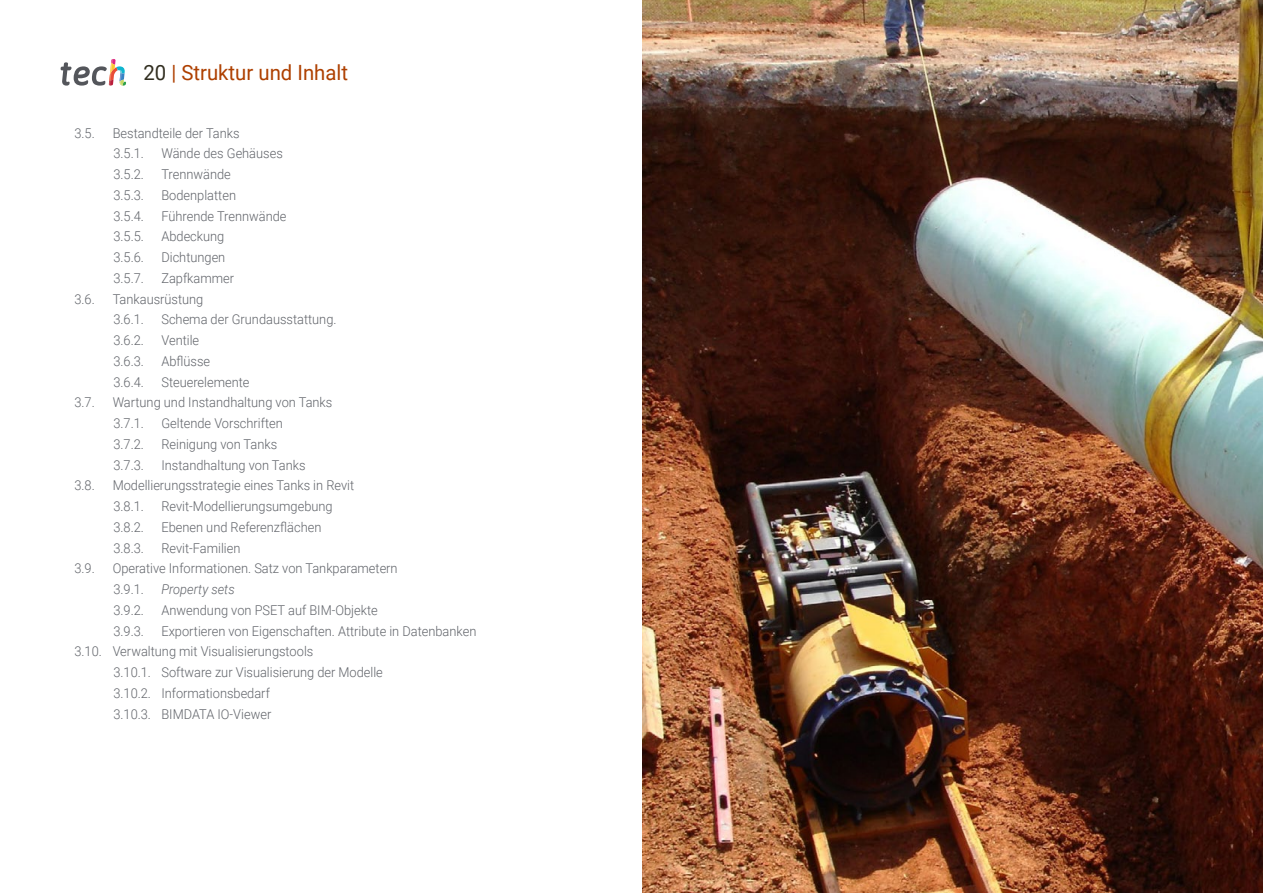
<style>
.page{position:relative;width:1263px;height:893px;background:#fff}
.page>*{position:absolute;margin:0;border:0;box-sizing:border-box;transform-origin:0 0}
.t1{font:21px "Roboto";color:#ae4000}
.t2{font:300 13.5px/20.7px "Roboto";color:#61646a;scale:.95 1}
.t3{font:italic 300 13.5px "Roboto";color:#61646a;scale:.95 1}
.s1{color:#312e20}
</style>
<div class="page">
<svg style="left:61px;top:59px;width:65px;height:27px"></svg>
<img style="left:642px;top:0;width:621px;height:893px">
<h1 class="t1" style="left:144px;top:57px;width:206px"><span class="s1">20</span> | Struktur und Inhalt</h1>
<p class="t2" style="left:74px;top:122px;width:23px">3.5.</p>
<p class="t2" style="left:113px;top:122px;width:135px">Bestandteile der Tanks<br>3.5.1.</p>
<p class="t2" style="left:161px;top:143px;width:129px">Wände des Gehäuses</p>
<p class="t2" style="left:113px;top:164px;width:34px">3.5.2.</p>
<p class="t2" style="left:161px;top:164px;width:75px">Trennwände</p>
<p class="t2" style="left:113px;top:184px;width:34px">3.5.3.</p>
<p class="t2" style="left:161px;top:184px;width:80px">Bodenplatten</p>
<p class="t2" style="left:113px;top:205px;width:34px">3.5.4.</p>
<p class="t2" style="left:161px;top:205px;width:133px">Führende Trennwände</p>
<p class="t2" style="left:113px;top:226px;width:34px">3.5.5.</p>
<p class="t2" style="left:161px;top:226px;width:68px">Abdeckung</p>
<p class="t2" style="left:113px;top:247px;width:34px">3.5.6.</p>
<p class="t2" style="left:161px;top:247px;width:69px">Dichtungen</p>
<p class="t2" style="left:113px;top:267px;width:34px">3.5.7.</p>
<p class="t2" style="left:161px;top:267px;width:78px">Zapfkammer</p>
<p class="t2" style="left:74px;top:288px;width:23px">3.6.</p>
<p class="t2" style="left:113px;top:288px;width:97px">Tankausrüstung<br>3.6.1.</p>
<p class="t2" style="left:161px;top:309px;width:186px">Schema der Grundausstattung.</p>
<p class="t2" style="left:113px;top:330px;width:34px">3.6.2.</p>
<p class="t2" style="left:161px;top:330px;width:41px">Ventile</p>
<p class="t2" style="left:113px;top:350px;width:34px">3.6.3.</p>
<p class="t2" style="left:161px;top:350px;width:53px">Abflüsse</p>
<p class="t2" style="left:113px;top:371px;width:34px">3.6.4.</p>
<p class="t2" style="left:161px;top:371px;width:94px">Steuerelemente</p>
<p class="t2" style="left:74px;top:392px;width:23px">3.7.</p>
<p class="t2" style="left:113px;top:392px;width:233px">Wartung und Instandhaltung von Tanks<br>3.7.1.</p>
<p class="t2" style="left:161px;top:413px;width:129px">Geltende Vorschriften</p>
<p class="t2" style="left:113px;top:433px;width:34px">3.7.2.</p>
<p class="t2" style="left:161px;top:433px;width:123px">Reinigung von Tanks</p>
<p class="t2" style="left:113px;top:454px;width:34px">3.7.3.</p>
<p class="t2" style="left:161px;top:454px;width:153px">Instandhaltung von Tanks</p>
<p class="t2" style="left:74px;top:475px;width:23px">3.8.</p>
<p class="t2" style="left:113px;top:475px;width:256px">Modellierungsstrategie eines Tanks in Revit<br>3.8.1.</p>
<p class="t2" style="left:161px;top:496px;width:182px">Revit-Modellierungsumgebung</p>
<p class="t2" style="left:113px;top:516px;width:34px">3.8.2.</p>
<p class="t2" style="left:161px;top:516px;width:170px">Ebenen und Referenzflächen</p>
<p class="t2" style="left:113px;top:537px;width:34px">3.8.3.</p>
<p class="t2" style="left:161px;top:537px;width:85px">Revit-Familien</p>
<p class="t2" style="left:74px;top:558px;width:23px">3.9.</p>
<p class="t2" style="left:113px;top:558px;width:301px">Operative Informationen. Satz von Tankparametern<br>3.9.1.</p>
<p class="t3" style="left:161px;top:580px;width:79px">Property sets</p>
<p class="t2" style="left:113px;top:599px;width:34px">3.9.2.</p>
<p class="t2" style="left:161px;top:599px;width:229px">Anwendung von PSET auf BIM-Objekte</p>
<p class="t2" style="left:113px;top:620px;width:34px">3.9.3.</p>
<p class="t2" style="left:161px;top:620px;width:333px">Exportieren von Eigenschaften. Attribute in Datenbanken</p>
<p class="t2" style="left:74px;top:641px;width:253px">3.10. Verwaltung mit Visualisierungstools</p>
<p class="t2" style="left:113px;top:662px;width:285px">3.10.1. Software zur Visualisierung der Modelle</p>
<p class="t2" style="left:113px;top:682px;width:166px">3.10.2. Informationsbedarf</p>
<p class="t2" style="left:113px;top:703px;width:168px">3.10.3. BIMDATA IO-Viewer</p>
</div>
